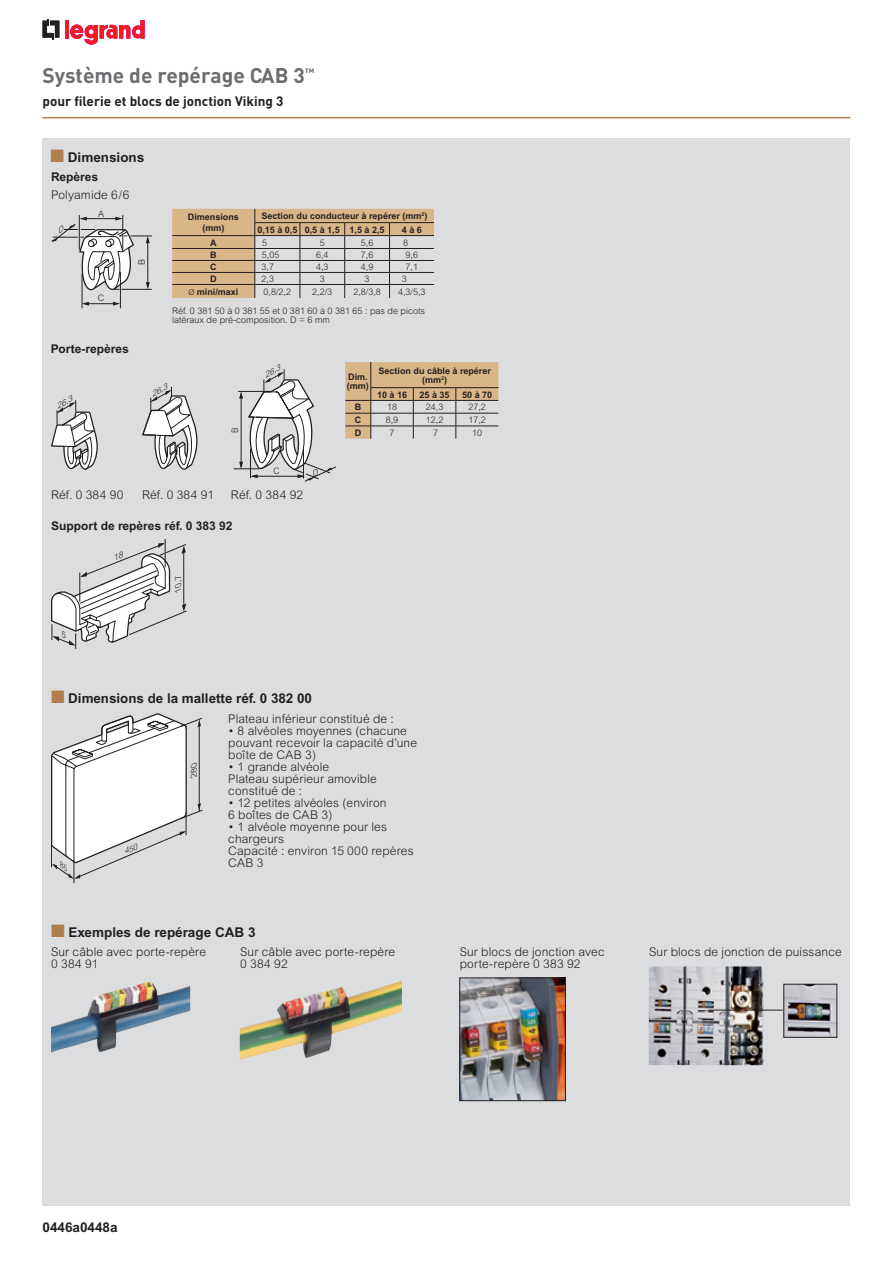
<style>
.page{position:relative;width:893px;height:1263px;background:#fff}
.page>*{position:absolute;margin:0;border:0;box-sizing:border-box;transform-origin:0 0}
.t1{font:700 21px "DIN";color:#6c6d70}
.t2{font:700 13.5px "Arial";color:#231f20}
.t3{font:700 13.5px "DIN";color:#231f20}
.t4{font:300 12px/12px "Arial";letter-spacing:.01em;color:#231f20}
.t5{font:700 12px "Arial";color:#231f20}
.t6{font:300 9px/9px "Arial";color:#231f20}
.t7{font:700 9px/9px "Arial";color:#231f20}
.t8{font:300 9px "Arial";color:#231f20;scale:.92 1}
.t9{font:italic 300 8.4px "Arial";color:#231f20;scale:1.08 1}
.t10{font:italic 300 8.25px "Arial";color:#231f20;scale:1.18 1}
.t11{font:italic 300 7.8px "Arial";color:#231f20;scale:1.12 1}
.s1{color:#b17e4e}
.s2{font-family:"Legrand 2007";font-weight:400}
</style>
<div class="page">
<hr style="left:43px;top:117px;width:807px;height:1px;background:#b17e4e">
<div style="left:43px;top:138px;width:807px;height:1067px;background:#dcdddf"></div>
<svg style="left:43px;top:19px;width:16px;height:20px"></svg>
<hr style="left:65px;top:20px;width:4px;height:18px;background:#ee1d23">
<svg style="left:70px;top:20px;width:75px;height:25px"></svg>
<img style="left:51px;top:981px;width:139px;height:71px">
<img style="left:240px;top:980px;width:162px;height:80px">
<hr style="left:120px;top:272px;width:1px;height:36px;background:#231f20">
<hr style="left:82px;top:274px;width:1px;height:34px;background:#231f20">
<svg style="left:51px;top:400px;width:47px;height:70px"></svg>
<svg style="left:142px;top:387px;width:56px;height:83px"></svg>
<img style="left:649px;top:966px;width:116px;height:99px">
<img style="left:785px;top:986px;width:50px;height:49px">
<div style="left:783px;top:984px;width:54px;height:53px;border:1px solid #231f20"></div>
<hr style="left:708px;top:1010px;width:75px;height:1px;background:#231f20">
<img style="left:461px;top:980px;width:103px;height:119px">
<div style="left:459px;top:978px;width:107px;height:123px;border:1px solid #231f20"></div>
<svg style="left:345px;top:362px;width:153px;height:77px"></svg>
<svg style="left:172px;top:209px;width:262px;height:89px"></svg>
<svg style="left:51px;top:539px;width:136px;height:110px"></svg>
<svg style="left:51px;top:714px;width:151px;height:169px"></svg>
<svg style="left:51px;top:215px;width:101px;height:91px"></svg>
<svg style="left:233px;top:369px;width:103px;height:112px"></svg>
<h1 class="t1" style="left:43px;top:62px;width:273px">Système de repérage CAB 3<sup>™</sup></h1>
<p class="t3" style="left:43px;top:92px;width:243px">pour filerie et blocs de jonction Viking 3</p>
<p class="t2" style="left:50px;top:150px;width:95px"><span class="s1">■</span> Dimensions</p>
<p class="t5" style="left:51px;top:170px;width:49px">Repères</p>
<p class="t4" style="left:51px;top:189px;width:80px">Polyamide 6/6</p>
<p class="t6" style="left:98px;top:209px;width:8px">A</p>
<p class="t6" style="left:98px;top:293px;width:8px">C</p>
<p class="t5" style="left:51px;top:341px;width:79px">Porte-repères</p>
<p class="t11" style="left:54px;top:403px;width:17px;rotate:-30deg">26,3</p>
<p class="t6" style="left:137px;top:265px;width:8px;rotate:-90deg">B</p>
<p class="t7" style="left:188px;top:212px;width:53px;line-height:10.8px;text-align:center">Dimensions (mm)</p>
<p class="t7" style="left:257px;top:209px;width:172px;line-height:13.5px;text-indent:4px">Section du conducteur à repérer (mm<sup>2</sup>)<br>0,15 à 0,5 0,5 à 1,5 1,5 à 2,5</p>
<p class="t7" style="left:402px;top:225px;width:22px">4 à 6</p>
<p class="t7" style="left:210px;top:238px;width:8px">A</p>
<p class="t6" style="left:262px;top:238px;width:7px">5</p>
<p class="t6" style="left:320px;top:238px;width:7px">5</p>
<p class="t6" style="left:361px;top:238px;width:14px">5,6</p>
<p class="t6" style="left:403px;top:238px;width:7px">8</p>
<p class="t7" style="left:210px;top:250px;width:8px">B</p>
<p class="t6" style="left:262px;top:250px;width:19px">5,05</p>
<p class="t6" style="left:316px;top:250px;width:14px">6,4</p>
<p class="t6" style="left:361px;top:250px;width:14px">7,6</p>
<p class="t6" style="left:406px;top:250px;width:14px">9,6</p>
<p class="t7" style="left:210px;top:262px;width:8px">C</p>
<p class="t6" style="left:262px;top:262px;width:14px">3,7</p>
<p class="t6" style="left:316px;top:262px;width:14px">4,3</p>
<p class="t6" style="left:361px;top:262px;width:14px">4,9</p>
<p class="t6" style="left:406px;top:262px;width:14px">7,1</p>
<p class="t7" style="left:210px;top:274px;width:8px">D</p>
<p class="t6" style="left:262px;top:274px;width:14px">2,3</p>
<p class="t6" style="left:320px;top:274px;width:7px">3</p>
<p class="t6" style="left:365px;top:274px;width:7px">3</p>
<p class="t6" style="left:402px;top:274px;width:7px">3</p>
<p class="t7" style="left:188px;top:287px;width:52px"><span class="s2">Ø</span> mini/maxi</p>
<p class="t6" style="left:264px;top:287px;width:29px">0,8/2,2</p>
<p class="t6" style="left:312px;top:287px;width:22px">2,2/3</p>
<p class="t6" style="left:353px;top:287px;width:29px">2,8/3,8</p>
<p class="t6" style="left:398px;top:287px;width:29px">4,3/5,3</p>
<p class="t6" style="left:172px;top:306px;width:254px">Réf. 0 381 50 à 0 381 55 et 0 381 60 à 0 381 65 : pas de picots latéraux de pré-composition. D = 6 mm</p>
<p class="t11" style="left:149px;top:391px;width:17px;rotate:-30deg">26,3</p>
<p class="t8" style="left:230px;top:433px;width:8px;rotate:-90deg">B</p>
<p class="t11" style="left:262px;top:372px;width:17px;rotate:-30deg">26,3</p>
<p class="t7" style="left:347px;top:372px;width:23px">Dim. (mm)</p>
<p class="t7" style="left:378px;top:366px;width:114px;text-align:center">Section du câble à repérer (mm<sup>2</sup>)</p>
<p class="t7" style="left:377px;top:390px;width:32px">10 à 16</p>
<p class="t7" style="left:420px;top:390px;width:32px">25 à 35</p>
<p class="t7" style="left:462px;top:390px;width:32px">50 à 70</p>
<p class="t7" style="left:355px;top:403px;width:8px">B</p>
<p class="t6" style="left:387px;top:403px;width:12px">18</p>
<p class="t6" style="left:426px;top:403px;width:19px">24,3</p>
<p class="t6" style="left:468px;top:403px;width:19px">27,2</p>
<p class="t7" style="left:355px;top:415px;width:8px">C</p>
<p class="t6" style="left:386px;top:415px;width:14px">8,9</p>
<p class="t6" style="left:426px;top:415px;width:19px">12,2</p>
<p class="t6" style="left:468px;top:415px;width:19px">17,2</p>
<p class="t7" style="left:355px;top:428px;width:8px">D</p>
<p class="t6" style="left:390px;top:428px;width:7px">7</p>
<p class="t6" style="left:433px;top:428px;width:7px">7</p>
<p class="t6" style="left:472px;top:428px;width:12px">10</p>
<p class="t8" style="left:274px;top:465px;width:8px">C</p>
<p class="t4" style="left:51px;top:489px;width:74px">Réf. 0 384 90</p>
<p class="t4" style="left:142px;top:489px;width:74px">Réf. 0 384 91</p>
<p class="t4" style="left:231px;top:489px;width:74px">Réf. 0 384 92</p>
<p class="t5" style="left:51px;top:518px;width:183px">Support de repères réf. 0 383 92</p>
<p class="t9" style="left:174px;top:592px;width:21px;rotate:-90deg">10,7</p>
<p class="t2" style="left:51px;top:690px;width:262px"><span class="s1">■</span> Dimensions de la mallette réf. 0 382 00</p>
<p class="t10" style="left:189px;top:777px;width:19px;rotate:-90deg">280</p>
<p class="t4" style="left:228px;top:712px;width:167px">Plateau inférieur constitué de :</p>
<p class="t4" style="left:228px;top:724px;width:190px">• 8 alvéoles moyennes (chacune pouvant recevoir la capacité d’une boîte de CAB 3)</p>
<p class="t4" style="left:228px;top:760px;width:150px">• 1 grande alvéole<br>Plateau supérieur amovible constitué de :</p>
<p class="t4" style="left:228px;top:796px;width:160px">• 12 petites alvéoles (environ<br>6 boîtes de CAB 3)</p>
<p class="t4" style="left:228px;top:820px;width:187px">• 1 alvéole moyenne pour les chargeurs<br>Capacité : environ 15 000 repères<br>CAB 3</p>
<p class="t2" style="left:51px;top:924px;width:206px"><span class="s1">■</span> Exemples de repérage CAB 3</p>
<p class="t4" style="left:51px;top:946px;width:157px">Sur câble avec porte-repère<br>0 384 91</p>
<p class="t4" style="left:240px;top:946px;width:157px">Sur câble avec porte-repère<br>0 384 92</p>
<p class="t4" style="left:460px;top:946px;width:147px">Sur blocs de jonction avec porte-repère 0 383 92</p>
<p class="t4" style="left:649px;top:946px;width:194px">Sur blocs de jonction de puissance</p>
<p class="t2" style="left:43px;top:1219px;width:77px">0446a0448a</p>
</div>
